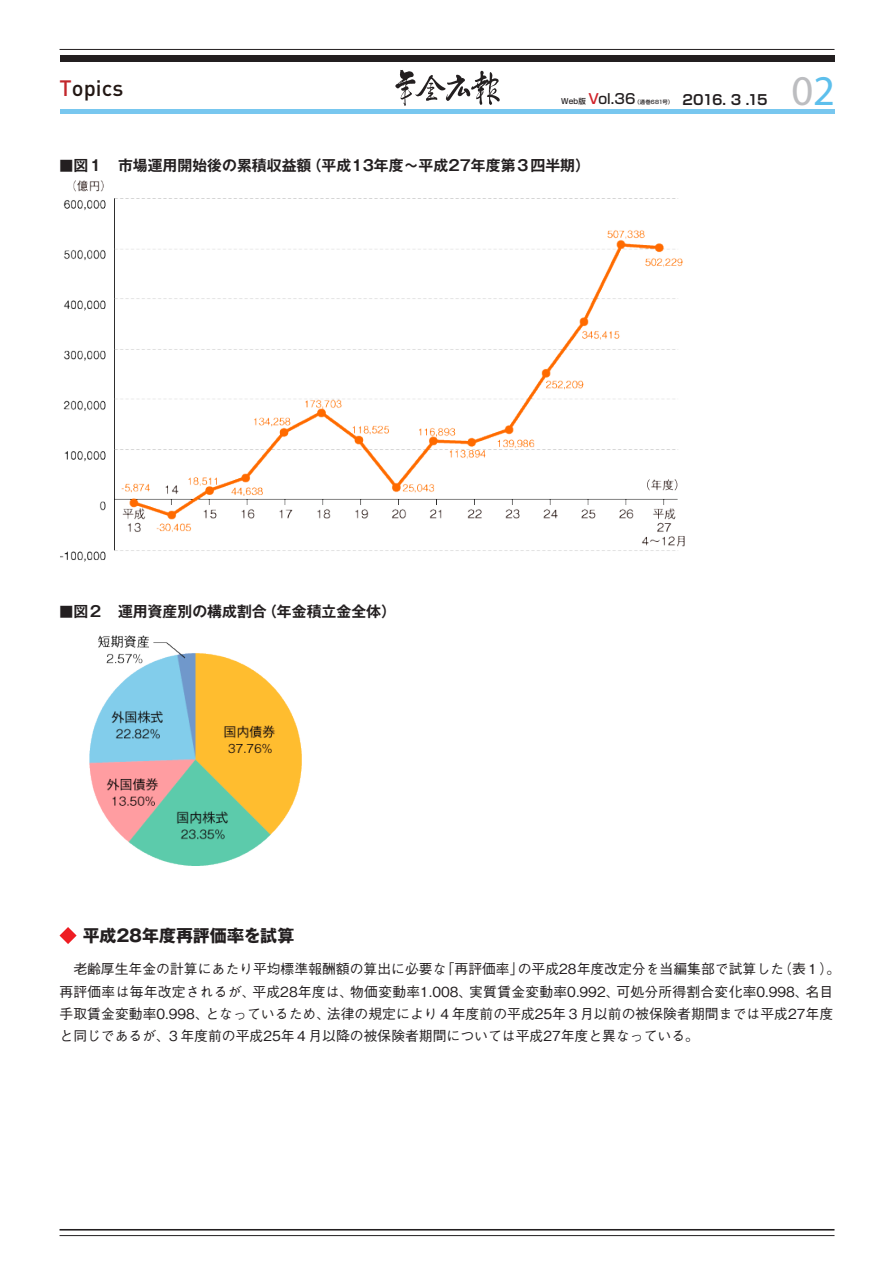
<style>
.page{position:relative;width:893px;height:1263px;background:#fff}
.page>*{position:absolute;margin:0;border:0;box-sizing:border-box;transform-origin:0 0}
.t1{font:42.45px "Myriad Pro";color:#bcbdc0}
.t2{font:500 22.05px "DIN";color:#221713}
.t3{font:700 16.95px "Gothic MB101 Pro";letter-spacing:-.005em;color:#231f20}
.t4{font:700 14.85px "Gothic MB101 Pro De";color:#231f20}
.t5{font:500 13.8px/22.4px "Gothic BBB Pro";color:#231f20}
.t6{font:500 13.8px "Shin Go Pro";color:#231f20}
.t7{font:700 13.8px "Shin Go Pro De";letter-spacing:-.075em;color:#231f20}
.t8{font:500 5.25px "Shin Go Pro";letter-spacing:.03em;color:#231f20}
.s1{color:#c2272c}
.s2{font-size:7.5px}
.s3{color:#d1232a}
.s4{font-family:"Futo Min A101 Pro";font-size:13.8px}
.s5{color:#5dbfec}
</style>
<div class="page">
<img style="left:60px;top:181px;width:624px;height:380px">
<img style="left:89px;top:636px;width:213px;height:230px">
<svg style="left:60px;top:927px;width:17px;height:17px"></svg>
<hr style="left:60px;top:49px;width:774px;height:1px;background:#231f20">
<div style="left:60px;top:55px;width:774px;height:7px;background:#231f20"></div>
<hr style="left:60px;top:1229px;width:774px;height:1px;background:#231f20">
<hr style="left:60px;top:1235px;width:774px;height:1px;background:#231f20">
<hr style="left:60px;top:109px;width:775px;height:4px;background:#78c7ef">
<svg style="left:395px;top:70px;width:105px;height:36px"></svg>
<h2 class="t2" style="left:60px;top:74px;width:65px"><span class="s1">T</span>opics</h2>
<p class="t6" style="left:561px;top:88px;width:76px"><span class="s2">Web版</span> <span class="s3">V</span>ol.36</p>
<p class="t8" style="left:634px;top:98px;width:40px">（通巻681号）</p>
<p class="t7" style="left:682px;top:88px;width:87px">2016. 3 .15</p>
<p class="t4" style="left:60px;top:153px;width:532px"><span class="s4">■</span>図１　市場運用開始後の累積収益額（平成13年度～平成27年度第３四半期）</p>
<h1 class="t1" style="left:791px;top:65px;width:45px">0<span class="s5">2</span></h1>
<p class="t4" style="left:60px;top:599px;width:338px"><span class="s4">■</span>図２　運用資産別の構成割合（年金積立金全体）</p>
<p class="t3" style="left:66px;top:921px;width:230px">　平成28年度再評価率を試算</p>
<p class="t5" style="left:60px;top:956px;width:782px">　老齢厚生年金の計算にあたり平均標準報酬額の算出に必要な「再評価率」の平成28年度改定分を当編集部で試算した（表１）。再評価率は毎年改定されるが、平成28年度は、物価変動率1.008、実質賃金変動率0.992、可処分所得割合変化率0.998、名目手取賃金変動率0.998、となっているため、法律の規定により４年度前の平成25年３月以前の被保険者期間までは平成27年度と同じであるが、３年度前の平成25年４月以降の被保険者期間については平成27年度と異なっている。</p>
</div>
